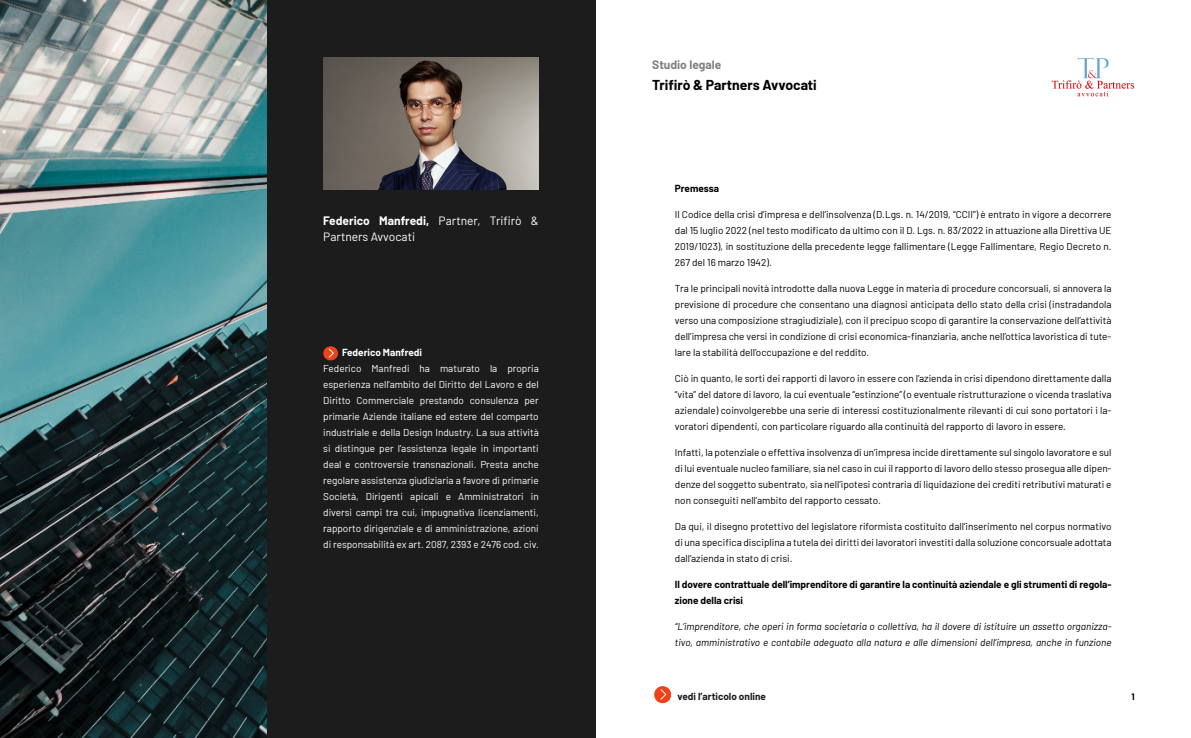
<style>
.page{position:relative;width:1191px;height:738px;background:#fff}
.page>*{position:absolute;margin:0;border:0;box-sizing:border-box;transform-origin:0 0}
.t1{font:700 14px "Barlow";color:#000}
.t2{font:12px/16px "Barlow";color:#fff}
.t3{font:700 12px "Barlow";color:#808080}
.t4{font:10px/16px "Barlow";color:#000;text-align:justify}
.t5{font:10px/16px "Barlow";color:#fff;text-align:justify}
.t6{font:italic 10px/16px "Barlow";color:#000}
.t7{font:700 10px/16px "Barlow";color:#000}
.t8{font:700 10px "Barlow";color:#1c1c1c}
.t9{font:700 10px "Barlow";color:#fff}
.t10{font:700 9px "Barlow";color:#000}
.s1{font-weight:700}
</style>
<div class="page">
<svg style="left:654px;top:686px;width:18px;height:17px"></svg>
<svg style="left:1051px;top:57px;width:83px;height:39px"></svg>
<img style="left:0;top:0;width:266px;height:737px">
<div style="left:266px;top:0;width:329px;height:737px;background:#1c1c1c"></div>
<svg style="left:323px;top:346px;width:15px;height:14px"></svg>
<img style="left:323px;top:57px;width:216px;height:132px">
<p class="t2" style="left:323px;top:211px;width:217px"><span class="s1">Federico Manfredi,</span> Partner, Trifirò &amp;<br>Partners Avvocati</p>
<p class="t9" style="left:342px;top:345px;width:81px">Federico Manfredi</p>
<p class="t5" style="left:323px;top:359px;width:217px">Federico Manfredi ha maturato la propria esperienza nell’ambito del Diritto del Lavoro e del Diritto Commerciale prestando consulenza per primarie Aziende italiane ed estere del comparto industriale e della Design Industry. La sua attività si distingue per l’assistenza legale in importanti deal e controversie transnazionali. Presta anche regolare assistenza giudiziaria a favore di primarie Società, Dirigenti apicali e Amministratori in diversi campi tra cui, impugnativa licenziamenti, rapporto dirigenziale e di amministrazione, azioni di responsabilità ex art. 2087, 2393 e 2476 cod. civ.</p>
<p class="t3" style="left:652px;top:55px;width:71px">Studio legale</p>
<h1 class="t1" style="left:652px;top:75px;width:166px">Trifirò &amp; Partners Avvocati</h1>
<p class="t7" style="left:675px;top:179px;width:46px">Premessa</p>
<p class="t4" style="left:675px;top:205px;width:438px">Il Codice della crisi d’impresa e dell’insolvenza (D.Lgs. n. 14/2019, “CCII”) è entrato in vigore a decorrere dal 15 luglio 2022 (nel testo modificato da ultimo con il D. Lgs. n. 83/2022 in attuazione alla Direttiva UE 2019/1023), in sostituzione della precedente legge fallimentare (Legge Fallimentare, Regio Decreto n.<br>267 del 16 marzo 1942).</p>
<p class="t4" style="left:675px;top:279px;width:438px">Tra le principali novità introdotte dalla nuova Legge in materia di procedure concorsuali, si annovera la previsione di procedure che consentano una diagnosi anticipata dello stato della crisi (instradandola verso una composizione stragiudiziale), con il precipuo scopo di garantire la conservazione dell’attività dell’impresa che versi in condizione di crisi economica-finanziaria, anche nell’ottica lavoristica di tute&shy;lare la stabilità dell’occupazione e del reddito.</p>
<p class="t4" style="left:675px;top:369px;width:438px">Ciò in quanto, le sorti dei rapporti di lavoro in essere con l’azienda in crisi dipendono direttamente dalla “vita” del datore di lavoro, la cui eventuale “estinzione” (o eventuale ristrutturazione o vicenda traslativa aziendale) coinvolgerebbe una serie di interessi costituzionalmente rilevanti di cui sono portatori i la&shy;voratori dipendenti, con particolare riguardo alla continuità del rapporto di lavoro in essere.</p>
<p class="t4" style="left:675px;top:443px;width:438px">Infatti, la potenziale o effettiva insolvenza di un’impresa incide direttamente sul singolo lavoratore e sul di lui eventuale nucleo familiare, sia nel caso in cui il rapporto di lavoro dello stesso prosegua alle dipen&shy;denze del soggetto subentrato, sia nell’ipotesi contraria di liquidazione dei crediti retributivi maturati e non conseguiti nell’ambito del rapporto cessato.</p>
<p class="t4" style="left:675px;top:517px;width:438px">Da qui, il disegno protettivo del legislatore riformista costituito dall’inserimento nel corpus normativo di una specifica disciplina a tutela dei diritti dei lavoratori investiti dalla soluzione concorsuale adottata dall’azienda in stato di crisi.</p>
<p class="t7" style="left:675px;top:575px;width:438px">Il dovere contrattuale dell’imprenditore di garantire la continuità aziendale e gli strumenti di regola&shy;zione della crisi</p>
<p class="t6" style="left:675px;top:617px;width:438px">“L’imprenditore, che operi in forma societaria o collettiva, ha il dovere di istituire un assetto organizza&shy;tivo, amministrativo e contabile adeguato alla natura e alle dimensioni dell’impresa, anche in funzione</p>
<p class="t8" style="left:677px;top:688px;width:90px">vedi l’articolo online</p>
<p class="t10" style="left:1131px;top:689px;width:5px">1</p>
</div>
